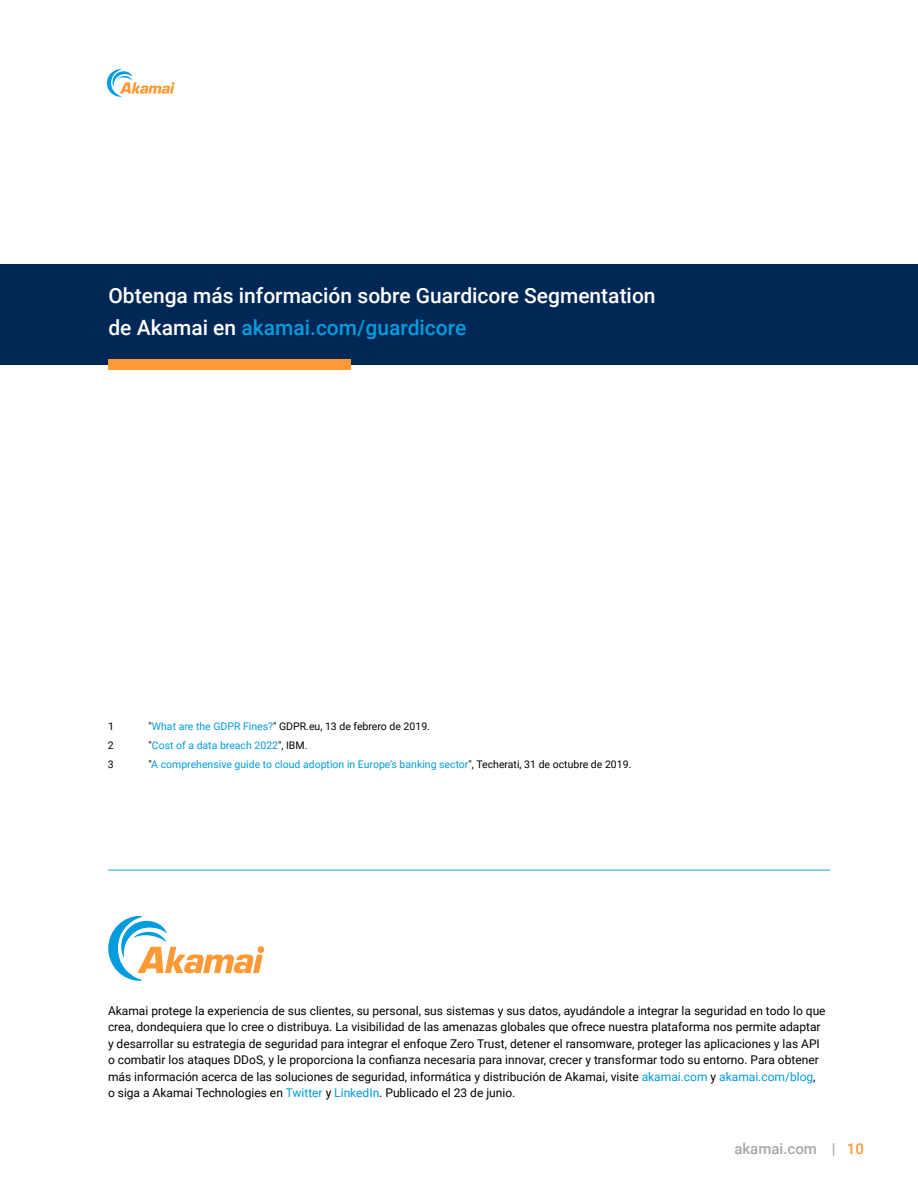
<style>
.page{position:relative;width:918px;height:1188px;background:#fff}
.page>*{position:absolute;margin:0;border:0;box-sizing:border-box;transform-origin:0 0}
.t1{font:500 21px/31.5px "Roboto";color:#fff}
.t2{font:500 15px "Roboto";color:#a8a8aa}
.t3{font:12px/16.5px "Roboto";color:#000}
.t4{font:10.5px "Roboto";color:#009cde}
.t5{font:10.5px "Roboto";color:#000}
.s1{color:#009cde}
.s2{color:#000}
.s3{color:#f93}
</style>
<div class="page">
<svg style="left:107px;top:69px;width:68px;height:28px"></svg>
<div style="left:0;top:265px;width:918px;height:100px;background:#002856"></div>
<div style="left:108px;top:360px;width:243px;height:10px;background:#f93"></div>
<div style="left:258px;top:946px;width:6px;height:7px;background:#ff9d3c;border-radius:50%"></div>
<svg style="left:108px;top:916px;width:155px;height:65px"></svg>
<hr style="left:108px;top:869px;width:722px;height:2px;background:#66c4eb">
<h1 class="t1" style="left:108px;top:279px;width:549px">Obtenga más información sobre Guardicore Segmentation de Akamai en <span class="s1">akamai.com/guardicore</span></h1>
<p class="t5" style="left:108px;top:719px;width:8px">1</p>
<p class="t5" style="left:148px;top:719px;width:283px">"<span class="s1">What are the GDPR Fines?</span>" GDPR.eu, 13 de febrero de 2019.</p>
<p class="t5" style="left:108px;top:738px;width:7px">2</p>
<p class="t4" style="left:148px;top:738px;width:160px"><span class="s2">"</span>Cost of a data breach 2022<span class="s2">", IBM.</span></p>
<p class="t5" style="left:108px;top:757px;width:7px">3</p>
<p class="t4" style="left:148px;top:757px;width:484px"><span class="s2">"</span>A comprehensive guide to cloud adoption in Europe’s banking sector<span class="s2">", Techerati, 31 de octubre de 2019.</span></p>
<p class="t3" style="left:108px;top:1002px;width:719px">Akamai protege la experiencia de sus clientes, su personal, sus sistemas y sus datos, ayudándole a integrar la seguridad en todo lo que crea, dondequiera que lo cree o distribuya. La visibilidad de las amenazas globales que ofrece nuestra plataforma nos permite adaptar y desarrollar su estrategia de seguridad para integrar el enfoque Zero Trust, detener el ransomware, proteger las aplicaciones y las API o combatir los ataques DDoS, y le proporciona la confianza necesaria para innovar, crecer y transformar todo su entorno. Para obtener más información acerca de las soluciones de seguridad, informática y distribución de Akamai, visite <span class="s1">akamai.com</span> y <span class="s1">akamai.com/blog</span>,<br>o siga a Akamai Technologies en <span class="s1">Twitter</span> y <span class="s1">LinkedIn</span>. Publicado el 23 de junio.</p>
<p class="t2" style="left:734px;top:1139px;width:131px">akamai.com | <span class="s3">10</span></p>
</div>
